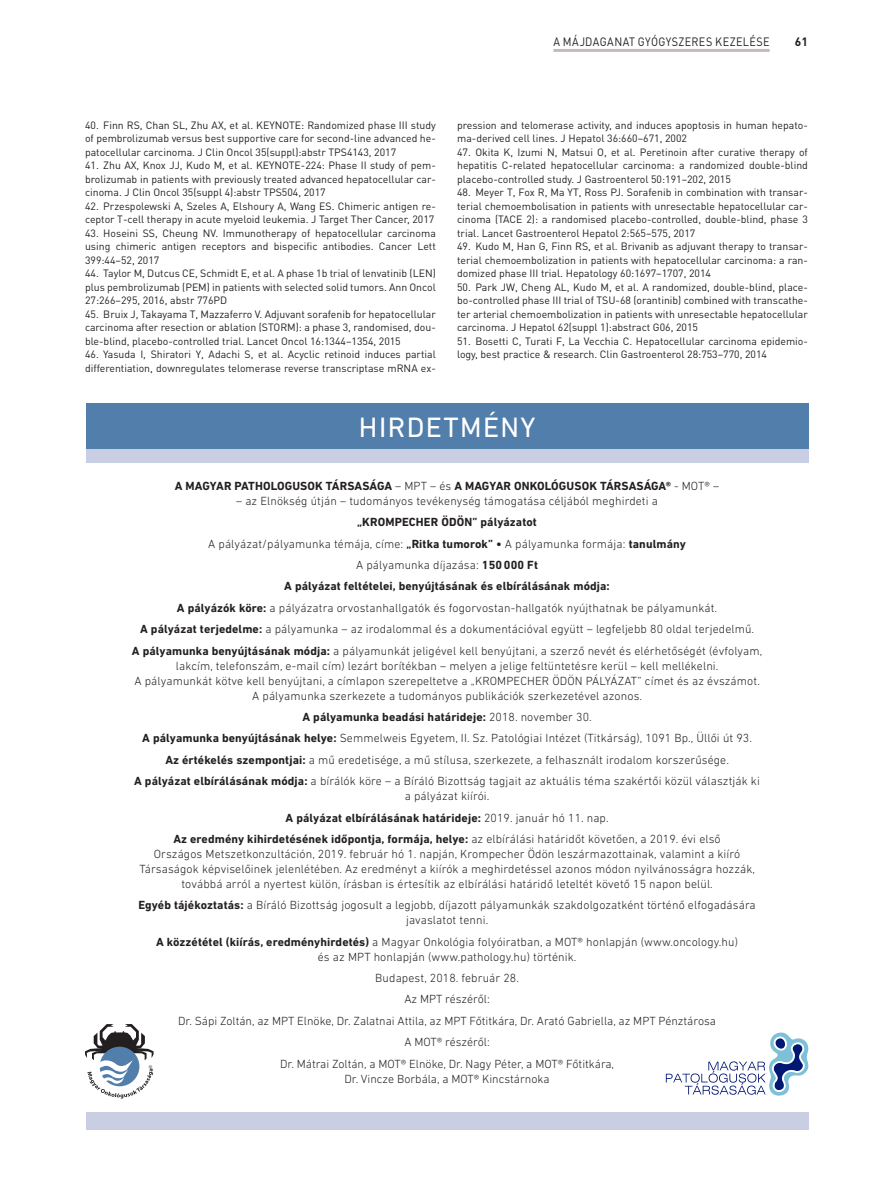
<style>
.page{position:relative;width:893px;height:1191px;background:#fff}
.page>*{position:absolute;margin:0;border:0;box-sizing:border-box;transform-origin:0 0}
.t1{font:28.5px "DIN Next LT Pro";letter-spacing:.05em;color:#fff}
.t2{font:300 12px/15px "DIN Next LT Pro";letter-spacing:.01em;color:#231f20;text-align:center}
.t3{font:700 12px "DIN Next LT Pro";letter-spacing:.01em;color:#231f20}
.élőfej_cím{font:12px "DIN Pro";letter-spacing:.03em;color:#231f20;scale:.9 1}
.t4{font:700 12px "DIN Pro";color:#231f20}
.irodalom{font:10.5px/13.5px "DIN Pro";color:#231f20;text-align:justify}
.s1{font-weight:300}
.s2{font-weight:700}
</style>
<div class="page">
<hr style="left:553px;top:49px;width:217px;height:3px;background:#c3b9c1">
<div style="left:86px;top:407px;width:722px;height:55px;background:#c9cee2"></div>
<div style="left:86px;top:403px;width:722px;height:45px;background:#527eab"></div>
<svg style="left:666px;top:1032px;width:143px;height:64px"></svg>
<div style="left:86px;top:1112px;width:723px;height:18px;background:#c9cee2"></div>
<svg style="left:85px;top:1024px;width:69px;height:74px"></svg>
<p class="élőfej_cím" style="left:553px;top:34px;width:242px">A MÁJDAGANAT GYÓGYSZERES KEZELÉSE</p>
<p class="t4" style="left:795px;top:33px;width:15px">61</p>
<p class="irodalom" style="left:85px;top:118px;width:352px">40. Finn RS, Chan SL, Zhu AX, et al. KEYNOTE: Randomized phase III study of pembrolizumab versus best supportive care for second-line advanced he&shy;patocellular carcinoma. J Clin Oncol 35(suppl):abstr TPS4143, 2017</p>
<p class="irodalom" style="left:85px;top:158px;width:352px">41. Zhu AX, Knox JJ, Kudo M, et al. KEYNOTE-224: Phase II study of pem&shy;brolizumab in patients with previously treated advanced hepatocellular car&shy;cinoma. J Clin Oncol 35(suppl 4):abstr TPS504, 2017</p>
<p class="irodalom" style="left:85px;top:199px;width:352px">42. Przespolewski A, Szeles A, Elshoury A, Wang ES. Chimeric antigen re&shy;ceptor T-cell therapy in acute myeloid leukemia. J Target Ther Cancer, 2017</p>
<p class="irodalom" style="left:85px;top:226px;width:352px">43. Hoseini SS, Cheung NV. Immunotherapy of hepatocellular carcinoma using chimeric antigen receptors and bispecific antibodies. Cancer Lett 399:44–52, 2017</p>
<p class="irodalom" style="left:85px;top:266px;width:352px">44. Taylor M, Dutcus CE, Schmidt E, et al. A phase 1b trial of lenvatinib (LEN) plus pembrolizumab (PEM) in patients with selected solid tumors. Ann Oncol 27:266–295, 2016, abstr 776PD</p>
<p class="irodalom" style="left:85px;top:307px;width:352px">45. Bruix J, Takayama T, Mazzaferro V. Adjuvant sorafenib for hepatocellular carcinoma after resection or ablation (STORM): a phase 3, randomised, dou&shy;ble-blind, placebo-controlled trial. Lancet Oncol 16:1344–1354, 2015</p>
<p class="irodalom" style="left:85px;top:347px;width:352px">46. Yasuda I, Shiratori Y, Adachi S, et al. Acyclic retinoid induces partial differentiation, downregulates telomerase reverse transcriptase mRNA ex-</p>
<p class="irodalom" style="left:457px;top:118px;width:352px">pression and telomerase activity, and induces apoptosis in human hepato&shy;ma-derived cell lines. J Hepatol 36:660–671, 2002</p>
<p class="irodalom" style="left:457px;top:145px;width:352px">47. Okita K, Izumi N, Matsui O, et al. Peretinoin after curative therapy of hepatitis C-related hepatocellular carcinoma: a randomized double-blind placebo-controlled study. J Gastroenterol 50:191–202, 2015</p>
<p class="irodalom" style="left:457px;top:185px;width:352px">48. Meyer T, Fox R, Ma YT, Ross PJ. Sorafenib in combination with transar&shy;terial chemoembolisation in patients with unresectable hepatocellular car&shy;cinoma (TACE 2): a randomised placebo-controlled, double-blind, phase 3 trial. Lancet Gastroenterol Hepatol 2:565–575, 2017</p>
<p class="irodalom" style="left:457px;top:239px;width:352px">49. Kudo M, Han G, Finn RS, et al. Brivanib as adjuvant therapy to transar&shy;terial chemoembolization in patients with hepatocellular carcinoma: a ran&shy;domized phase III trial. Hepatology 60:1697–1707, 2014</p>
<p class="irodalom" style="left:457px;top:280px;width:352px">50. Park JW, Cheng AL, Kudo M, et al. A randomized, double-blind, place&shy;bo-controlled phase III trial of TSU-68 (orantinib) combined with transcathe&shy;ter arterial chemoembolization in patients with unresectable hepatocellular carcinoma. J Hepatol 62(suppl 1):abstract G06, 2015</p>
<p class="irodalom" style="left:457px;top:334px;width:351px">51. Bosetti C, Turati F, La Vecchia C. Hepatocellular carcinoma epidemio&shy;logy, best practice &amp; research. Clin Gastroenterol 28:753–770, 2014</p>
<p class="t1" style="left:359px;top:411px;width:178px">HIRDETMÉNY</p>
<p class="t3" style="left:175px;top:479px;width:546px">A MAGYAR PATHOLOGUSOK TÁRSASÁGA <span class="s1">– MPT – és</span> A MAGYAR ONKOLÓGUSOK TÁRSASÁGA® <span class="s1">- MOT® –</span></p>
<p class="t2" style="left:236px;top:493px;width:423px">– az Elnökség útján – tudományos tevékenység támogatása céljából meghirdeti a</p>
<p class="t3" style="left:357px;top:515px;width:181px">„KROMPECHER ÖDÖN” pályázatot</p>
<p class="t2" style="left:208px;top:536px;width:479px">A pályázat/pályamunka témája, címe: <span class="s2">„Ritka tumorok” •</span> A pályamunka formája: <span class="s2">tanulmány</span></p>
<p class="t2" style="left:356px;top:557px;width:183px">A pályamunka díjazása: <span class="s2">150 000 Ft</span></p>
<p class="t3" style="left:284px;top:579px;width:327px">A pályázat feltételei, benyújtásának és elbírálásának módja:</p>
<p class="t2" style="left:177px;top:600px;width:542px"><span class="s2">A pályázók köre:</span> a pályázatra orvostanhallgatók és fogorvostan-hallgatók nyújthatnak be pályamunkát.</p>
<p class="t2" style="left:140px;top:621px;width:616px"><span class="s2">A pályázat terjedelme:</span> a pályamunka – az irodalommal és a dokumentációval együtt – legfeljebb 80 oldal terjedelmű.</p>
<p class="t2" style="left:132px;top:643px;width:632px"><span class="s2">A pályamunka benyújtásának módja:</span> a pályamunkát jeligével kell benyújtani, a szerző nevét és elérhetőségét (évfolyam, lakcím, telefonszám, e-mail cím) lezárt borítékban – melyen a jelige feltüntetésre kerül – kell mellékelni.<br>A pályamunkát kötve kell benyújtani, a címlapon szerepeltetve a „KROMPECHER ÖDÖN PÁLYÁZAT” címet és az évszámot.<br>A pályamunka szerkezete a tudományos publikációk szerkezetével azonos.</p>
<p class="t3" style="left:302px;top:710px;width:291px">A pályamunka beadási határideje: <span class="s1">2018. november 30.</span></p>
<p class="t2" style="left:142px;top:730px;width:611px"><span class="s2">A pályamunka benyújtásának helye:</span> Semmelweis Egyetem, II. Sz. Patológiai Intézet (Titkárság), 1091 Bp., Üllői út 93.</p>
<p class="t2" style="left:165px;top:752px;width:565px"><span class="s2">Az értékelés szempontjai:</span> a mű eredetisége, a mű stílusa, szerkezete, a felhasznált irodalom korszerűsége.</p>
<p class="t2" style="left:134px;top:773px;width:627px"><span class="s2">A pályázat elbírálásának módja:</span> a bírálók köre – a Bíráló Bizottság tagjait az aktuális téma szakértői közül választják ki a pályázat kiírói.</p>
<p class="t3" style="left:286px;top:810px;width:325px">A pályázat elbírálásának határideje: <span class="s1">2019. január hó 11. nap.</span></p>
<p class="t2" style="left:139px;top:831px;width:617px"><span class="s2">Az eredmény kihirdetésének időpontja, formája, helye:</span> az elbírálási határidőt követően, a 2019. évi első<br>Országos Metszetkonzultáción, 2019. február hó 1. napján, Krompecher Ödön leszármazottainak, valamint a kiíró Társaságok képviselőinek jelenlétében. Az eredményt a kiírók a meghirdetéssel azonos módon nyilvánosságra hozzák, továbbá arról a nyertest külön, írásban is értesítik az elbírálási határidő leteltét követő 15 napon belül.</p>
<p class="t2" style="left:138px;top:897px;width:619px"><span class="s2">Egyéb tájékoztatás:</span> a Bíráló Bizottság jogosult a legjobb, díjazott pályamunkák szakdolgozatként történő elfogadására javaslatot tenni.</p>
<p class="t2" style="left:156px;top:934px;width:583px"><span class="s2">A közzététel (kiírás, eredményhirdetés)</span> a Magyar Onkológia folyóiratban, a MOT® honlapján (www.oncology.hu) és az MPT honlapján (www.pathology.hu) történik.</p>
<p class="t2" style="left:375px;top:970px;width:145px">Budapest, 2018. február 28.</p>
<p class="t2" style="left:404px;top:991px;width:87px">Az MPT részéről:</p>
<p class="t2" style="left:178px;top:1013px;width:539px">Dr. Sápi Zoltán, az MPT Elnöke, Dr. Zalatnai Attila, az MPT Főtitkára, Dr. Arató Gabriella, az MPT Pénztárosa</p>
<p class="t2" style="left:404px;top:1034px;width:87px">A MOT® részéről:</p>
<p class="t2" style="left:280px;top:1056px;width:335px">Dr. Mátrai Zoltán, a MOT® Elnöke, Dr. Nagy Péter, a MOT® Főtitkára,<br>Dr. Vincze Borbála, a MOT® Kincstárnoka</p>
</div>
